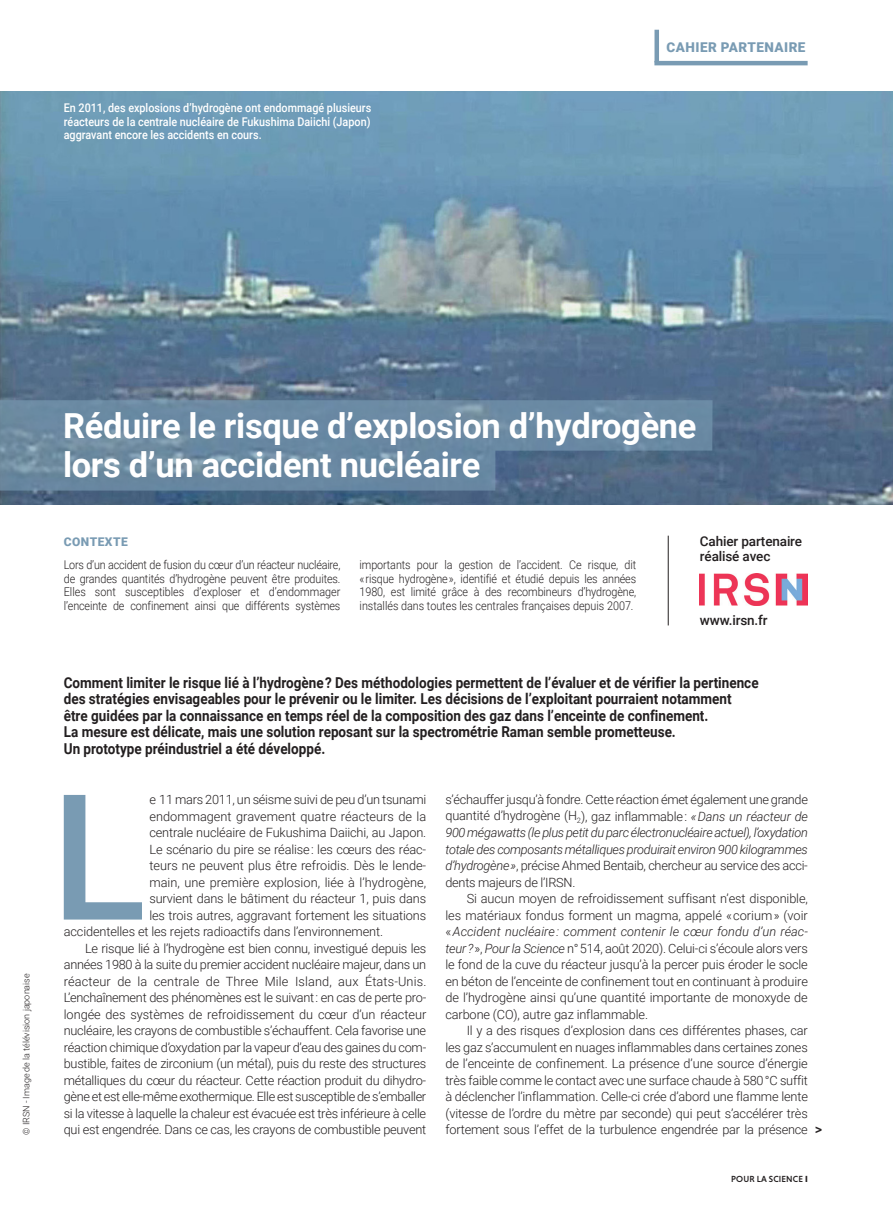
<style>
.page{position:relative;width:893px;height:1221px;background:#fff}
.page>*{position:absolute;margin:0;border:0;box-sizing:border-box;transform-origin:0 0}
.t1{font:500 175.2px "Roboto";color:#799bb3}
.t2{font:700 34.5px/39px "Roboto";letter-spacing:-.01em;color:#fff}
.t3{font:700 15px/16.5px "Roboto";color:#231f20;scale:.9 1}
.t4{font:700 14.55px "Niveau Grotesk";color:#231f20;scale:.9 1}
.t5{font:500 13.5px/15px "Roboto";letter-spacing:-.01em;color:#231f20}
.t6{font:900 13.5px "Roboto";letter-spacing:.035em;color:#799bb3}
.t7{font:300 12.75px/16.5px "Roboto";letter-spacing:-.02em;color:#231f20;text-align:justify}
.t8{font:300 12.75px "Roboto";color:#231f20}
.t9{font:300 12.75px "Roboto";letter-spacing:.01em;color:#231f20}
.t10{font:300 12.75px "Roboto";letter-spacing:.005em;color:#231f20}
.t11{font:300 12px/13.5px "Roboto";letter-spacing:-.01em;color:#231f20;text-align:justify;scale:.9 1}
.t12{font:500 12px/13.5px "Roboto";color:#fff;text-align:justify;scale:.9 1}
.t13{font:900 12px "Roboto";letter-spacing:.035em;color:#799bb3}
.t14{font:300 9px "Roboto";color:#231f20}
.t15{font:500 9px "Niveau Grotesk";letter-spacing:.015em;color:#231f20}
.s1{font-style:italic}
.s2{font-weight:900}
</style>
<div class="page">
<div style="left:654px;top:30px;width:5px;height:32px;background:#799bb3"></div>
<hr style="left:654px;top:61px;width:154px;height:4px;background:#799bb3">
<img style="left:0;top:92px;width:893px;height:412px">
<hr style="left:668px;top:535px;width:1px;height:90px;background:#231f20">
<img style="left:700px;top:573px;width:108px;height:32px">
<svg style="left:0;top:400px;width:712px;height:90px;background:#68859e"></svg>
<p class="t12" style="left:64px;top:101px;width:343px">En 2011, des explosions d’hydrogène ont endommagé plusieurs réacteurs de la centrale nucléaire de Fukushima Daiichi (Japon) aggravant encore les accidents en cours.</p>
<p class="t6" style="left:667px;top:37px;width:140px">CAHIER PARTENAIRE</p>
<p class="t14" style="left:20px;top:1134px;width:163px;rotate:-90deg">© IRSN - Image de la télévision japonaise</p>
<h2 class="t2" style="left:63px;top:404px;width:635px">Réduire le risque d’explosion d’hydrogène lors d’un accident nucléaire</h2>
<p class="t13" style="left:64px;top:533px;width:65px">CONTEXTE</p>
<p class="t11" style="left:64px;top:557px;width:309px">Lors d’un accident de fusion du cœur d’un réacteur nucléaire, de grandes quantités d’hydrogène peuvent être produites.<br>Elles sont susceptibles d’exploser et d’endommager l’enceinte de confinement ainsi que différents systèmes</p>
<p class="t11" style="left:360px;top:557px;width:309px">importants pour la gestion de l’accident. Ce risque, dit « risque hydrogène », identifié et étudié depuis les années 1980, est limité grâce à des recombineurs d’hydrogène, installés dans toutes les centrales françaises depuis 2007.</p>
<p class="t5" style="left:700px;top:533px;width:104px">Cahier partenaire réalisé avec</p>
<p class="t5" style="left:700px;top:612px;width:69px">www.irsn.fr</p>
<p class="t3" style="left:64px;top:673px;width:773px">Comment limiter le risque lié à l’hydrogène ? Des méthodologies permettent de l’évaluer et de vérifier la pertinence des stratégies envisageables pour le prévenir ou le limiter. Les décisions de l’exploitant pourraient notamment être guidées par la connaissance en temps réel de la composition des gaz dans l’enceinte de confinement.<br>La mesure est délicate, mais une solution reposant sur la spectrométrie Raman semble prometteuse.<br>Un prototype préindustriel a été développé.</p>
<h1 class="t1" style="left:51px;top:734px;width:96px">L</h1>
<p class="t7" style="left:149px;top:790px;width:278px">e 11 mars 2011, un séisme suivi de peu d’un tsunami</p>
<p class="t7" style="left:445px;top:790px;width:364px">s’échauffer jusqu’à fondre. Cette réaction émet également une grande quantité d’hydrogène (H<sub>2</sub>), gaz inflammable : <span class="s1">« Dans un réacteur de 900 mégawatts (le plus petit du parc électronucléaire actuel), l’oxydation totale des composants métalliques produirait environ 900 kilogrammes d’hydrogène »</span>, précise Ahmed Bentaib, chercheur au service des acci&shy;dents majeurs de l’IRSN.</p>
<p class="t7" style="left:445px;top:889px;width:364px;text-indent:21px">Si aucun moyen de refroidissement suffisant n’est disponible, les matériaux fondus forment un magma, appelé « corium » (voir « <span class="s1">Accident nucléaire : comment contenir le cœur fondu d’un réac&shy;teur ?</span> », <span class="s1">Pour la Science</span> n° 514, août 2020). Celui-ci s’écoule alors vers le fond de la cuve du réacteur jusqu’à la percer puis éroder le socle en béton de l’enceinte de confinement tout en continuant à produire de l’hydrogène ainsi qu’une quantité importante de monoxyde de carbone (CO), autre gaz inflammable.</p>
<p class="t7" style="left:445px;top:1021px;width:364px;text-indent:21px">Il y a des risques d’explosion dans ces différentes phases, car les gaz s’accumulent en nuages inflammables dans certaines zones de l’enceinte de confinement. La présence d’une source d’énergie très faible comme le contact avec une surface chaude à 580°C suffit à déclencher l’inflammation. Celle-ci crée d’abord une flamme lente (vitesse de l’ordre du mètre par seconde) qui peut s’accélérer très fortement sous l’effet de la turbulence engendrée par la présence</p>
<p class="t8" style="left:149px;top:807px;width:278px">endommagent gravement quatre réacteurs de la</p>
<p class="t7" style="left:149px;top:823px;width:278px">centrale nucléaire de Fukushima Daiichi, au Japon.</p>
<p class="t7" style="left:149px;top:840px;width:278px">Le scénario du pire se réalise : les cœurs des réac-</p>
<p class="t8" style="left:149px;top:856px;width:278px">teurs ne peuvent plus être refroidis. Dès le lende-</p>
<p class="t10" style="left:149px;top:873px;width:278px">main, une première explosion, liée à l’hydrogène,</p>
<p class="t7" style="left:149px;top:889px;width:278px">survient dans le bâtiment du réacteur 1, puis dans</p>
<p class="t7" style="left:149px;top:906px;width:278px">les trois autres, aggravant fortement les situations</p>
<p class="t7" style="left:64px;top:922px;width:321px">accidentelles et les rejets radioactifs dans l’environnement.</p>
<p class="t7" style="left:85px;top:939px;width:343px">Le risque lié à l’hydrogène est bien connu, investigué depuis les</p>
<p class="t7" style="left:64px;top:955px;width:364px">années 1980 à la suite du premier accident nucléaire majeur, dans un</p>
<p class="t9" style="left:64px;top:972px;width:364px">réacteur de la centrale de Three Mile Island, aux États-Unis.</p>
<p class="t7" style="left:64px;top:988px;width:364px">L’enchaînement des phénomènes est le suivant : en cas de perte pro-</p>
<p class="t7" style="left:64px;top:1005px;width:364px">longée des systèmes de refroidissement du cœur d’un réacteur</p>
<p class="t7" style="left:64px;top:1021px;width:364px">nucléaire, les crayons de combustible s’échauffent. Cela favorise une</p>
<p class="t7" style="left:64px;top:1038px;width:364px">réaction chimique d’oxydation par la vapeur d’eau des gaines du com-</p>
<p class="t7" style="left:64px;top:1054px;width:364px">bustible, faites de zirconium (un métal), puis du reste des structures</p>
<p class="t7" style="left:64px;top:1071px;width:364px">métalliques du cœur du réacteur. Cette réaction produit du dihydro-</p>
<p class="t7" style="left:64px;top:1087px;width:364px">gène et est elle-même exothermique. Elle est susceptible de s’emballer</p>
<p class="t7" style="left:64px;top:1104px;width:364px">si la vitesse à laquelle la chaleur est évacuée est très inférieure à celle</p>
<p class="t7" style="left:64px;top:1120px;width:364px">qui est engendrée. Dans ce cas, les crayons de combustible peuvent</p>
<p class="t4" style="left:815px;top:1120px;width:9px">&gt;</p>
<p class="t15" style="left:731px;top:1173px;width:78px">POUR LA SCIENCE <span class="s2">I</span></p>
</div>
